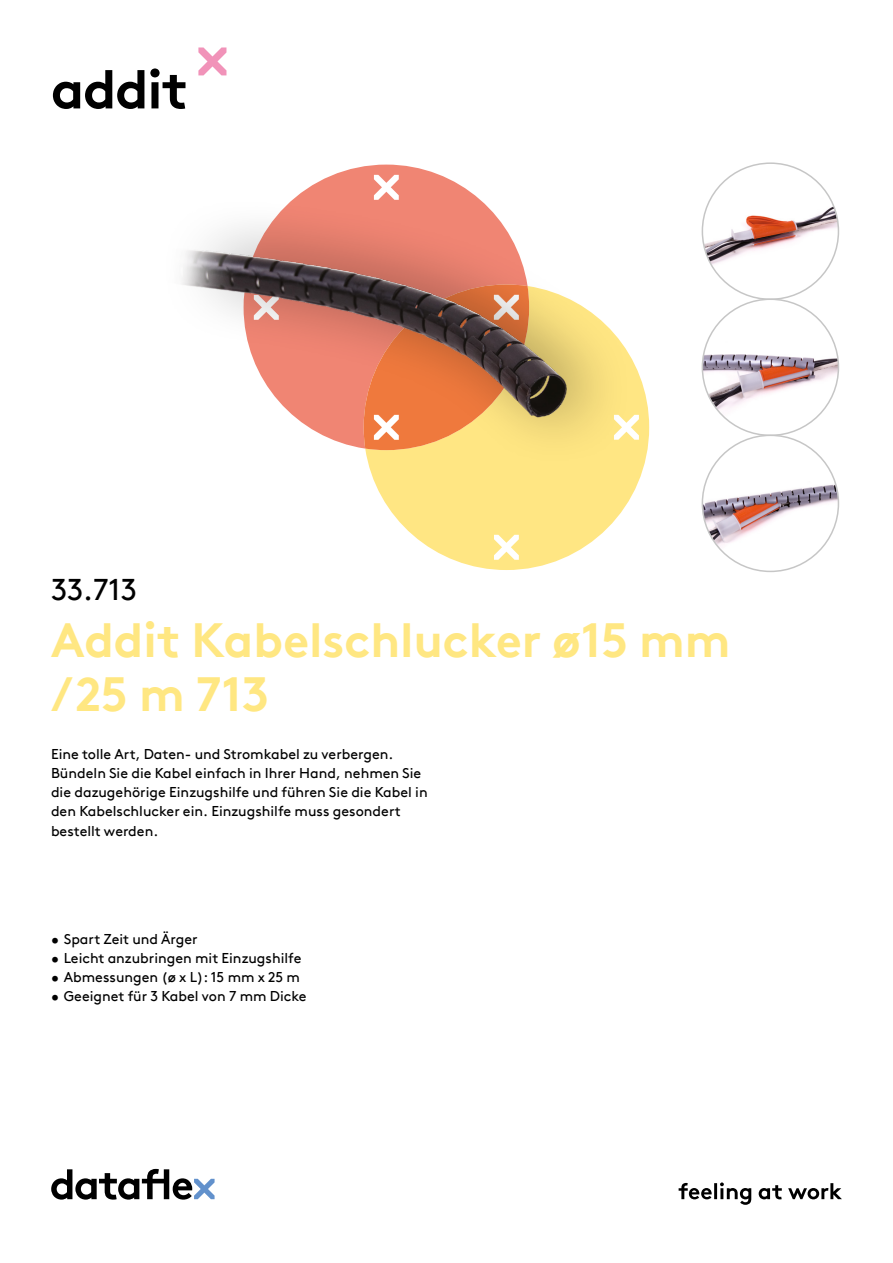
<style>
.page{position:relative;width:893px;height:1263px;background:#fff}
.page>*{position:absolute;margin:0;border:0;box-sizing:border-box;transform-origin:0 0}
.hoofdstuk{font:700 54px "Brown Pro TT";letter-spacing:-.02em;color:#000}
.productnaam{font:700 48px/54px "Brown Pro TT";color:#ffe782}
.productnummer{font:30px "Brown Pro TT";color:#000}
.omschrijving{font:14.25px/19.2px "Brown Pro TT";color:#000}
</style>
<div class="page">
<svg style="left:641px;top:380px;width:8px;height:95px"></svg>
<svg style="left:51px;top:1169px;width:164px;height:30px"></svg>
<svg style="left:679px;top:1182px;width:163px;height:23px"></svg>
<svg style="left:198px;top:47px;width:28px;height:28px"></svg>
<img style="left:702px;top:163px;width:136px;height:136px;border-radius:68px">
<img style="left:702px;top:299px;width:136px;height:136px;border-radius:68px">
<img style="left:702px;top:435px;width:136px;height:136px;border-radius:68px">
<img style="left:182px;top:164px;width:459px;height:406px">
<p class="hoofdstuk" style="left:51px;top:46px;width:139px">addit</p>
<p class="productnummer" style="left:51px;top:566px;width:87px">33.713</p>
<p class="productnaam" style="left:51px;top:608px;width:681px">Addit Kabelschlucker ø15 mm /25 m 713</p>
<p class="omschrijving" style="left:51px;top:743px;width:378px">Eine tolle Art, Daten- und Stromkabel zu verbergen.<br>Bündeln Sie die Kabel einfach in Ihrer Hand, nehmen Sie die dazugehörige Einzugshilfe und führen Sie die Kabel in den Kabelschlucker ein. Einzugshilfe muss gesondert bestellt werden.</p>
<p class="omschrijving" style="left:51px;top:928px;width:148px">• Spart Zeit und Ärger</p>
<p class="omschrijving" style="left:51px;top:947px;width:252px">• Leicht anzubringen mit Einzugshilfe</p>
<p class="omschrijving" style="left:51px;top:966px;width:250px">• Abmessungen (ø x L): 15 mm x 25 m</p>
<p class="omschrijving" style="left:51px;top:986px;width:257px">• Geeignet für 3 Kabel von 7 mm Dicke</p>
</div>
